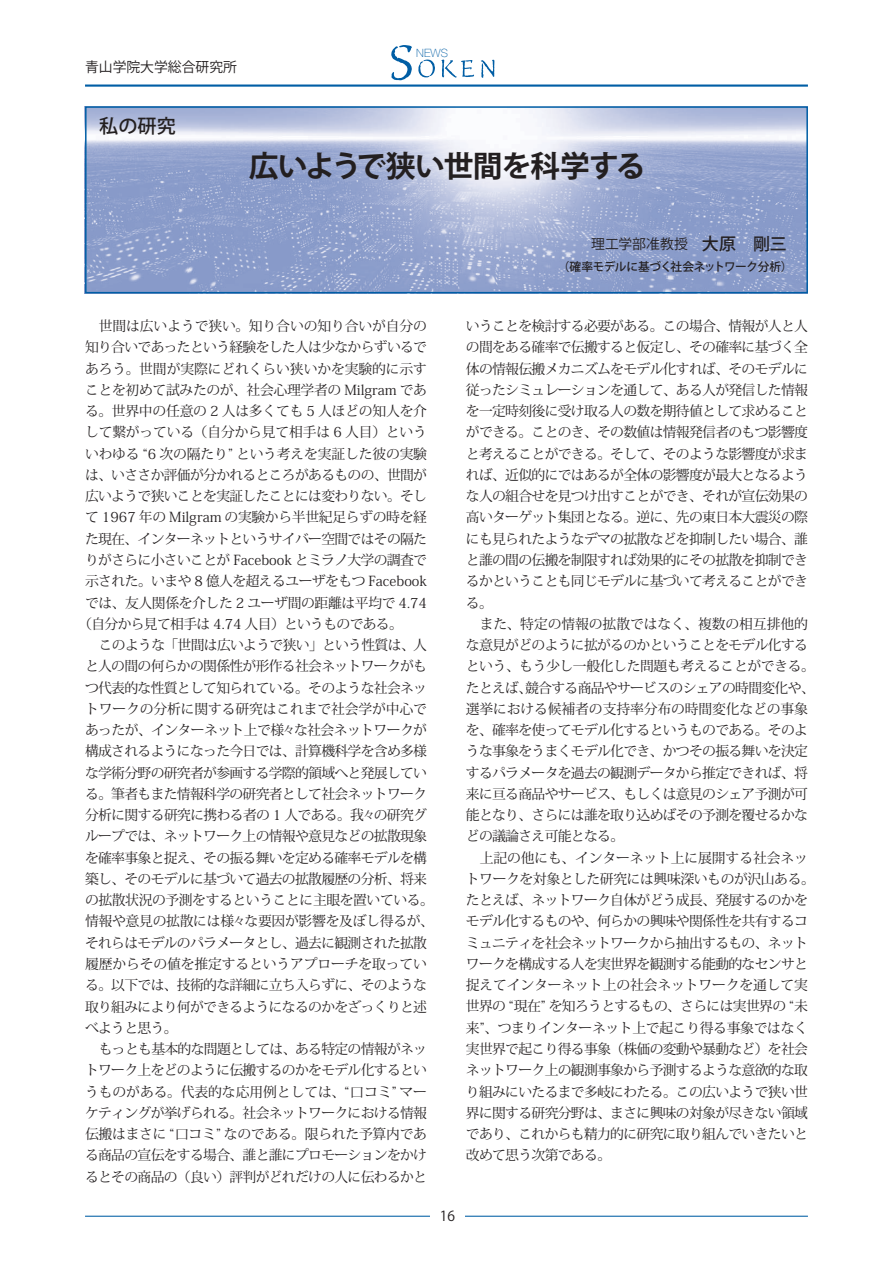
<style>
.page{position:relative;width:893px;height:1263px;background:#fff}
.page>*{position:absolute;margin:0;border:0;box-sizing:border-box;transform-origin:0 0}
.t1{font:29.7px "Koz Go Pro Bold 90 pv RKSJ H";letter-spacing:-.03em;color:#231f20}
.t2{font:19.2px "Koz Go Pro Medium 90 pv RKSJ H";color:#231f20}
.t3{font:13.8px/21.3px "Koz Min Pro Regular 90 pv RKSJ H";letter-spacing:-.05em;color:#231f20}
.t4{font:13.8px "Koz Min Pro Regular 90 pv RKSJ H";letter-spacing:-.01em;color:#231f20}
.t5{font:13.8px "Koz Min Pro Regular 90 pv RKSJ H";letter-spacing:-.025em;color:#231f20}
.t6{font:13.8px "Koz Min Pro Regular 90 pv RKSJ H";letter-spacing:-.03em;color:#231f20}
.t7{font:13.8px "Koz Min Pro Regular 90 pv RKSJ H";letter-spacing:-.02em;color:#231f20}
.t8{font:13.8px "Koz Min Pro Regular 90 pv RKSJ H";letter-spacing:-.015em;color:#231f20}
.t9{font:13.8px "Koz Min Pro Regular 90 pv RKSJ H";letter-spacing:-.005em;color:#231f20}
.t10{font:13.8px "Koz Go Std Regular 90 pv RKSJ H";color:#231f20}
.t11{font:13.8px "Koz Go Pro Regular 90 pv RKSJ H";letter-spacing:.01em;color:#231f20}
.t12{font:11.7px "Koz Go Pro Medium 90 pv RKSJ H";letter-spacing:-.04em;color:#231f20}
.t13{font:100 11.4px "Helvetica Neue";color:#005ea5}
.s1{font-family:"Koz Go Pro Medium 90 pv RKSJ H";font-size:16.95px}
.s2{font-size:11.1px}
</style>
<div class="page">
<img style="left:84px;top:106px;width:721px;height:187px">
<hr style="left:85px;top:1216px;width:723px;height:1px;background:#005ea5">
<hr style="left:85px;top:85px;width:723px;height:2px;background:#005ea5">
<div style="left:430px;top:1199px;width:34px;height:34px;background:#fff"></div>
<svg style="left:391px;top:45px;width:21px;height:35px"></svg>
<svg style="left:418px;top:60px;width:17px;height:17px"></svg>
<svg style="left:441px;top:60px;width:33px;height:18px"></svg>
<svg style="left:481px;top:60px;width:13px;height:18px"></svg>
<div style="left:85px;top:106px;width:723px;height:187px;border:2px solid #005ea5"></div>
<p class="t10" style="left:85px;top:61px;width:153px">青山学院大学総合研究所</p>
<p class="t13" style="left:416px;top:48px;width:33px">NEWS</p>
<h2 class="t2" style="left:99px;top:119px;width:78px">私の研究</h2>
<h1 class="t1" style="left:249px;top:154px;width:398px">広いようで狭い世間を科学する</h1>
<p class="t11" style="left:591px;top:239px;width:197px">理工学部准教授　<span class="s1">大原　剛三</span></p>
<p class="t12" style="left:558px;top:262px;width:236px">（確率モデルに基づく社会ネットワーク分析）</p>
<p class="t4" style="left:99px;top:321px;width:330px">世間は広いようで狭い。知り合いの知り合いが自分の</p>
<p class="t3" style="left:85px;top:338px;width:344px">知り合いであったという経験をした人は少なからずいるで</p>
<p class="t4" style="left:85px;top:363px;width:344px">あろう。世間が実際にどれくらい狭いかを実験的に示す</p>
<p class="t5" style="left:85px;top:384px;width:344px">ことを初めて試みたのが、社会心理学者の Milgram であ</p>
<p class="t8" style="left:85px;top:406px;width:344px">る。世界中の任意の 2 人は多くても 5 人ほどの知人を介</p>
<p class="t4" style="left:85px;top:427px;width:344px">して繋がっている（自分から見て相手は 6 人目）という</p>
<p class="t8" style="left:85px;top:448px;width:344px">いわゆる “ 6 次の隔たり ” という考えを実証した彼の実験</p>
<p class="t3" style="left:85px;top:466px;width:344px">は、いささか評価が分かれるところがあるものの、世間が</p>
<p class="t3" style="left:85px;top:487px;width:344px">広いようで狭いことを実証したことには変わりない。そし</p>
<p class="t5" style="left:85px;top:512px;width:344px">て 1967 年の Milgram の実験から半世紀足らずの時を経</p>
<p class="t3" style="left:85px;top:530px;width:344px">た現在、インターネットというサイバー空間ではその隔た</p>
<p class="t3" style="left:85px;top:551px;width:344px">りがさらに小さいことが Facebook とミラノ大学の調査で</p>
<p class="t3" style="left:85px;top:572px;width:344px">示された。いまや 8 億人を超えるユーザをもつ Facebook</p>
<p class="t6" style="left:85px;top:597px;width:344px">では、友人関係を介した 2 ユーザ間の距離は平均で 4.74</p>
<p class="t3" style="left:78px;top:615px;width:326px">（自分から見て相手は 4.74 人目）というものである。</p>
<p class="t3" style="left:99px;top:636px;width:330px">このような「世間は広いようで狭い」という性質は、人</p>
<p class="t3" style="left:85px;top:657px;width:344px">と人の間の何らかの関係性が形作る社会ネットワークがも</p>
<p class="t3" style="left:85px;top:678px;width:344px">つ代表的な性質として知られている。そのような社会ネッ</p>
<p class="t4" style="left:85px;top:703px;width:344px">トワークの分析に関する研究はこれまで社会学が中心で</p>
<p class="t3" style="left:85px;top:721px;width:344px">あったが、インターネット上で様<span class="s2">々</span>な社会ネットワークが</p>
<p class="t3" style="left:85px;top:742px;width:344px">構成されるようになった今日では、計算機科学を含め多様</p>
<p class="t3" style="left:85px;top:764px;width:344px">な学術分野の研究者が参画する学際的領域へと発展してい</p>
<p class="t3" style="left:85px;top:785px;width:344px">る。筆者もまた情報科学の研究者として社会ネットワーク</p>
<p class="t3" style="left:85px;top:806px;width:344px">分析に関する研究に携わる者の 1 人である。我<span class="s2">々</span>の研究グ</p>
<p class="t3" style="left:85px;top:827px;width:344px">ループでは、ネットワーク上の情報や意見などの拡散現象</p>
<p class="t3" style="left:85px;top:849px;width:344px">を確率事象と捉え、その振る舞いを定める確率モデルを構</p>
<p class="t3" style="left:85px;top:870px;width:344px">築し、そのモデルに基づいて過去の拡散履歴の分析、将来</p>
<p class="t6" style="left:85px;top:895px;width:350px">の拡散状況の予測をするということに主眼を置いている。</p>
<p class="t7" style="left:85px;top:916px;width:350px">情報や意見の拡散には様<span class="s2">々</span>な要因が影響を及ぼし得るが、</p>
<p class="t3" style="left:85px;top:934px;width:344px">それらはモデルのパラメータとし、過去に観測された拡散</p>
<p class="t4" style="left:85px;top:958px;width:344px">履歴からその値を推定するというアプローチを取ってい</p>
<p class="t3" style="left:85px;top:976px;width:344px">る。以下では、技術的な詳細に立ち入らずに、そのような</p>
<p class="t3" style="left:85px;top:997px;width:344px">取り組みにより何ができるようになるのかをざっくりと述</p>
<p class="t3" style="left:85px;top:1019px;width:94px">べようと思う。</p>
<p class="t3" style="left:99px;top:1040px;width:330px">もっとも基本的な問題としては、ある特定の情報がネッ</p>
<p class="t3" style="left:85px;top:1061px;width:344px">トワーク上をどのように伝搬するのかをモデル化するとい</p>
<p class="t9" style="left:85px;top:1086px;width:344px">うものがある。代表的な応用例としては、“ 口コミ ” マー</p>
<p class="t3" style="left:85px;top:1104px;width:344px">ケティングが挙げられる。社会ネットワークにおける情報</p>
<p class="t7" style="left:85px;top:1129px;width:344px">伝搬はまさに “ 口コミ ” なのである。限られた予算内であ</p>
<p class="t3" style="left:85px;top:1146px;width:344px">る商品の宣伝をする場合、誰と誰にプロモーションをかけ</p>
<p class="t3" style="left:85px;top:1167px;width:344px">るとその商品の（良い）評判がどれだけの人に伝わるかと</p>
<p class="t3" style="left:466px;top:317px;width:344px;text-align:justify">いうことを検討する必要がある。この場合、情報が人と人の間をある確率で伝搬すると仮定し、その確率に基づく全体の情報伝搬メカニズムをモデル化すれば、そのモデルに従ったシミュレーションを通して、ある人が発信した情報を一定時刻後に受け取る人の数を期待値として求めることができる。ことのき、その数値は情報発信者のもつ影響度と考えることができる。そして、そのような影響度が求まれば、近似的にではあるが全体の影響度が最大となるような人の組合せを見つけ出すことができ、それが宣伝効果の高いターゲット集団となる。逆に、先の東日本大震災の際にも見られたようなデマの拡散などを抑制したい場合、誰と誰の間の伝搬を制限すれば効果的にその拡散を抑制できるかということも同じモデルに基づいて考えることができる。</p>
<p class="t3" style="left:466px;top:615px;width:350px;text-indent:14px">また、特定の情報の拡散ではなく、複数の相互排他的な意見がどのように拡がるのかということをモデル化するという、もう少し一般化した問題も考えることができる。たとえば、競合する商品やサービスのシェアの時間変化や、選挙における候補者の支持率分布の時間変化などの事象を、確率を使ってモデル化するというものである。そのような事象をうまくモデル化でき、かつその振る舞いを決定するパラメータを過去の観測データから推定できれば、将来に亘る商品やサービス、もしくは意見のシェア予測が可能となり、さらには誰を取り込めばその予測を覆せるかなどの議論さえ可能となる。</p>
<p class="t3" style="left:466px;top:849px;width:350px;text-indent:14px">上記の他にも、インターネット上に展開する社会ネットワークを対象とした研究には興味深いものが沢山ある。たとえば、ネットワーク自体がどう成長、発展するのかをモデル化するものや、何らかの興味や関係性を共有するコミュニティを社会ネットワークから抽出するもの、ネットワークを構成する人を実世界を観測する能動的なセンサと捉えてインターネット上の社会ネットワークを通して実世界の “ 現在 ” を知ろうとするもの、さらには実世界の “ 未来 ”、つまりインターネット上で起こり得る事象ではなく実世界で起こり得る事象（株価の変動や暴動など）を社会ネットワーク上の観測事象から予測するような意欲的な取り組みにいたるまで多岐にわたる。この広いようで狭い世界に関する研究分野は、まさに興味の対象が尽きない領域であり、これからも精力的に研究に取り組んでいきたいと改めて思う次第である。</p>
<p class="t10" style="left:440px;top:1211px;width:17px">16</p>
</div>
